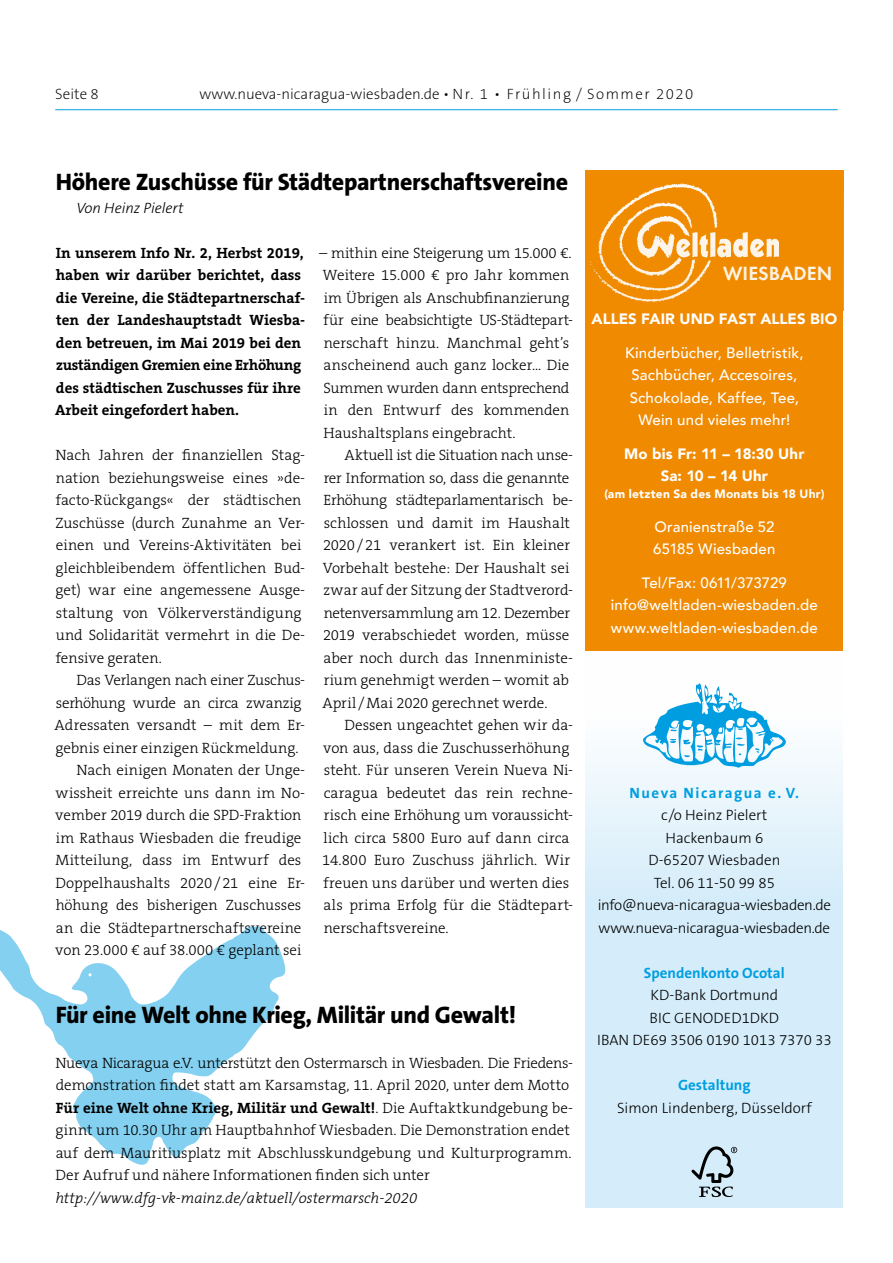
<style>
.page{position:relative;width:893px;height:1263px;background:#fff}
.page>*{position:absolute;margin:0;border:0;box-sizing:border-box;transform-origin:0 0}
.t1{font:800 24px "The Sans B8";letter-spacing:-.015em;color:#000}
.t2{font:600 19.8px "Futura T";color:#fff}
.t3{font:300 15px/22.5px "The Serif B3";color:#000}
.t4{font:700 15px/22.5px "The Serif B7";color:#000}
.t5{font:500 15px/22.5px "Avenir";letter-spacing:.01em;color:#fff;text-align:center}
.t6{font:300 15px/22.5px "The Sans B3";letter-spacing:-.02em;color:#000;text-align:center}
.t7{font:300 15px/22.5px "The Sans B3";color:#000;text-align:center}
.t8{font:200 15px "The Sans B2";color:#000}
.t9{font:900 15px/22.5px "Avenir";letter-spacing:.005em;color:#fff;text-align:center}
.t10{font:italic 300 15px "The Serif B3";color:#000}
.t11{font:700 15px "The Sans B7";color:#009ee0}
.t12{font:700 15px "The Sans B7";letter-spacing:.1em;color:#009ee0}
.t13{font:italic 300 15px "The Sans B3";color:#000}
.t14{font:900 12px "Avenir";letter-spacing:.025em;color:#fff}
.s1{font-family:"The Serif B3";font-weight:300}
</style>
<div class="page">
<hr style="left:55px;top:109px;width:783px;height:1px;background:#009ee0">
<svg style="left:0;top:926px;width:286px;height:239px"></svg>
<div style="left:586px;top:651px;width:257px;height:557px;background:linear-gradient(to bottom,#f8fbfd,#c9e8f9)"></div>
<svg style="left:643px;top:682px;width:146px;height:86px"></svg>
<svg style="left:691px;top:1146px;width:46px;height:51px;background:#a6b9c3"></svg>
<div style="left:586px;top:170px;width:257px;height:481px;background:#f08a00"></div>
<img style="left:591px;top:183px;width:187px;height:118px">
<p class="t8" style="left:55px;top:86px;width:45px">Seite 8</p>
<p class="t8" style="left:199px;top:86px;width:495px">www.nueva-nicaragua-wiesbaden.de • Nr. 1 • Frühling / Sommer 2020</p>
<h1 class="t1" style="left:56px;top:169px;width:514px">Höhere Zuschüsse für Städtepartnerschaftsvereine</h1>
<p class="t13" style="left:77px;top:200px;width:108px">Von Heinz Pielert</p>
<p class="t4" style="left:55px;top:242px;width:252px">In unserem Info Nr. 2, Herbst 2019, haben wir darüber berichtet, dass die Vereine, die Städtepartnerschaf&shy;ten der Landeshauptstadt Wiesba&shy;den betreuen, im Mai 2019 bei den zuständigen Gremien eine Erhöhung des städtischen Zuschusses für ihre Arbeit eingefordert haben.</p>
<p class="t3" style="left:56px;top:445px;width:251px">Nach Jahren der finanziellen Stag&shy;nation beziehungsweise eines »de&shy;facto-Rückgangs« der städtischen Zuschüsse (durch Zunahme an Ver&shy;einen und Vereins-Aktivitäten bei gleichbleibendem öffentlichen Bud&shy;get) war eine angemessene Ausge&shy;staltung von Völkerverständigung und Solidarität vermehrt in die De&shy;fensive geraten.</p>
<p class="t3" style="left:77px;top:670px;width:230px">Das Verlangen nach einer Zuschus-</p>
<p class="t3" style="left:56px;top:692px;width:247px">serhöhung wurde an circa zwanzig</p>
<p class="t3" style="left:55px;top:715px;width:252px">Adressaten versandt – mit dem Er-</p>
<p class="t3" style="left:56px;top:737px;width:244px">gebnis einer einzigen Rückmeldung.</p>
<p class="t3" style="left:77px;top:760px;width:230px">Nach einigen Monaten der Unge-</p>
<p class="t3" style="left:56px;top:782px;width:251px">wissheit erreichte uns dann im No-</p>
<p class="t3" style="left:55px;top:805px;width:248px">vember 2019 durch die SPD-Fraktion</p>
<p class="t3" style="left:56px;top:827px;width:247px">im Rathaus Wiesbaden die freudige</p>
<p class="t3" style="left:56px;top:850px;width:247px">Mitteilung, dass im Entwurf des</p>
<p class="t3" style="left:56px;top:872px;width:251px">Doppelhaushalts 2020/21 eine Er-</p>
<p class="t3" style="left:56px;top:895px;width:247px">höhung des bisherigen Zuschusses</p>
<p class="t3" style="left:56px;top:917px;width:247px">an die Städtepartnerschaftsvereine</p>
<p class="t3" style="left:55px;top:940px;width:248px">von 23.000 € auf 38.000 € geplant sei</p>
<p class="t3" style="left:319px;top:242px;width:255px">– mithin eine Steigerung um 15.000 €.<br>Weitere 15.000 € pro Jahr kommen im Übrigen als Anschubfinanzierung für eine beabsichtigte US-Städtepart&shy;nerschaft hinzu. Manchmal geht’s anscheinend auch ganz locker... Die Summen wurden dann entsprechend in den Entwurf des kommenden Haushaltsplans eingebracht.</p>
<p class="t3" style="left:322px;top:445px;width:252px;text-indent:22px">Aktuell ist die Situation nach unse&shy;rer Information so, dass die genannte Erhöhung städteparlamentarisch be&shy;schlossen und damit im Haushalt 2020/21 verankert ist. Ein kleiner Vorbehalt bestehe: Der Haushalt sei zwar auf der Sitzung der Stadtverord&shy;netenversammlung am 12. Dezember 2019 verabschiedet worden, müsse aber noch durch das Innenministe&shy;rium genehmigt werden – womit ab April /Mai 2020 gerechnet werde.</p>
<p class="t3" style="left:322px;top:715px;width:252px;text-indent:22px">Dessen ungeachtet gehen wir da&shy;von aus, dass die Zuschusserhöhung steht. Für unseren Verein Nueva Ni&shy;caragua bedeutet das rein rechne&shy;risch eine Erhöhung um voraussicht&shy;lich circa 5800 Euro auf dann circa 14.800 Euro Zuschuss jährlich. Wir freuen uns darüber und werten dies als prima Erfolg für die Städtepart&shy;nerschaftsvereine.</p>
<h1 class="t1" style="left:56px;top:1002px;width:462px">Für eine Welt ohne Krieg, Militär und Gewalt!</h1>
<p class="t3" style="left:56px;top:1052px;width:519px">Nueva Nicaragua e.V. unterstützt den Ostermarsch in Wiesbaden. Die Friedens&shy;demonstration findet statt am Karsamstag, 11. April 2020, unter dem Motto</p>
<p class="t4" style="left:56px;top:1097px;width:519px">Für eine Welt ohne Krieg, Militär und Gewalt!<span class="s1">. Die Auftaktkundgebung be-</span></p>
<p class="t3" style="left:56px;top:1120px;width:518px;text-align:justify">ginnt um 10.30 Uhr am Hauptbahnhof Wiesbaden. Die Demonstration endet auf dem Mauritiusplatz mit Abschlusskundgebung und Kulturprogramm.<br>Der Aufruf und nähere Informationen finden sich unter</p>
<p class="t10" style="left:55px;top:1190px;width:363px">http://www.dfg-vk-mainz.de/aktuell/ostermarsch-2020</p>
<h2 class="t2" style="left:723px;top:262px;width:111px">WIESBADEN</h2>
<p class="t9" style="left:591px;top:307px;width:247px">Alles fair und fast alles bio</p>
<p class="t5" style="left:625px;top:340px;width:180px">Kinderbücher, Belletristik,<br>Sachbücher, Accesoires,<br>Schokolade, Kaffee, Tee,<br>Wein und vieles mehr!</p>
<p class="t9" style="left:624px;top:442px;width:182px">Mo bis Fr: 11 – 18:30 Uhr<br>Sa: 10 – 14 Uhr</p>
<p class="t14" style="left:604px;top:483px;width:222px">(am letzten Sa des Monats bis 18 Uhr)</p>
<p class="t5" style="left:653px;top:514px;width:124px;text-align:left">Oranienstraße 52<br>65185 Wiesbaden</p>
<p class="t5" style="left:611px;top:570px;width:209px">Tel/Fax: 0611/373729 info@weltladen-wiesbaden.de www.weltladen-wiesbaden.de</p>
<p class="t12" style="left:630px;top:785px;width:171px">Nueva Nicaragua e. V.</p>
<p class="t6" style="left:598px;top:805px;width:235px">c/o Heinz Pielert<br>Hackenbaum 6<br>D-65207 Wiesbaden<br>Tel. 06 11-50 99 85 info@nueva-nicaragua-wiesbaden.de www.nueva-nicaragua-wiesbaden.de</p>
<p class="t11" style="left:644px;top:965px;width:142px">Spendenkonto Ocotal</p>
<p class="t7" style="left:597px;top:985px;width:236px">KD-Bank Dortmund<br>BIC GENODED1DKD<br>IBAN DE69 3506 0190 1013 7370 33</p>
<p class="t11" style="left:678px;top:1077px;width:74px">Gestaltung</p>
<p class="t7" style="left:617px;top:1097px;width:196px">Simon Lindenberg, Düsseldorf</p>
</div>
